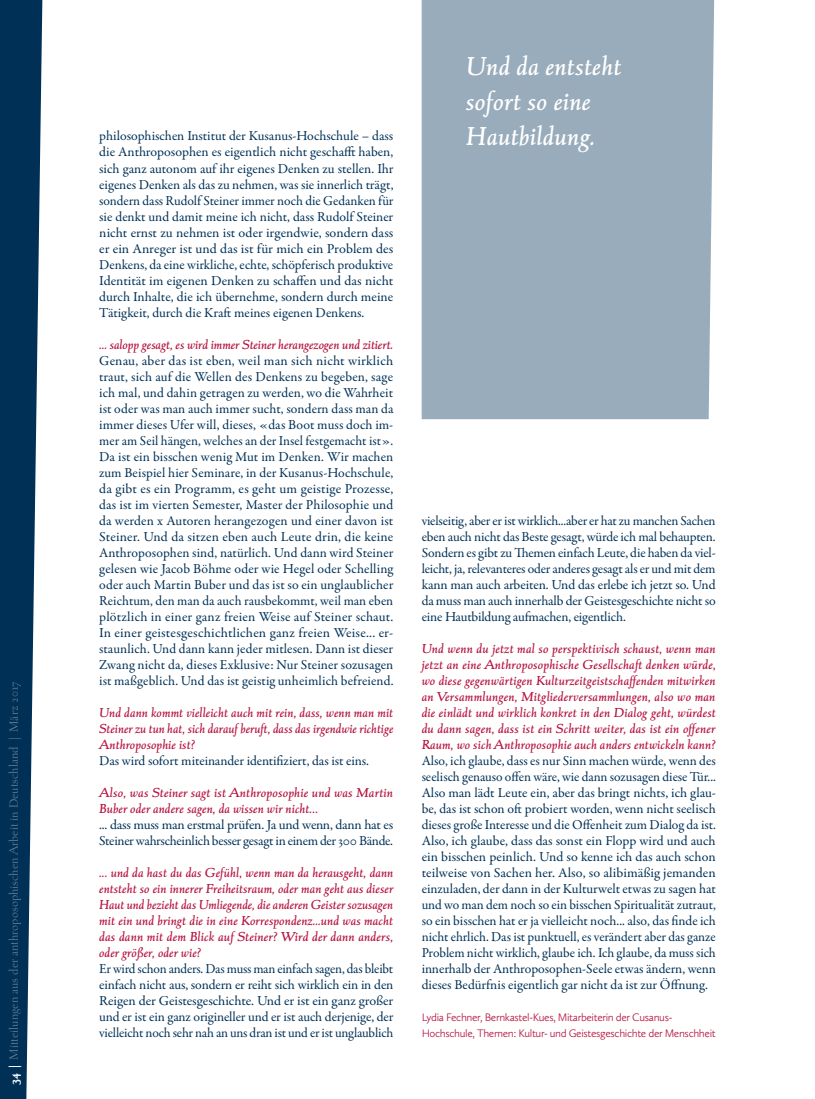
<style>
.page{position:relative;width:815px;height:1099px;background:#fff}
.page>*{position:absolute;margin:0;border:0;box-sizing:border-box;transform-origin:0 0}
.t1{font:italic 500 27.5px/35px "Albertan Pro";color:#fff}
.t2{font:13.75px/16px "Garamond Premr Pro";letter-spacing:-.01em;color:#003056;text-align:justify}
.t3{font:italic 500 13.75px/16px "Albertan Pro";letter-spacing:-.005em;color:#b5123e;text-align:justify}
.t4{font:300 12.5px "Albertan Pro";color:#66839a}
.t5{font:300 11.25px/16px "Calluna Sans";letter-spacing:-.03em;color:#b5123e}
.s1{font-weight:700;color:#fff}
</style>
<div class="page">
<svg style="left:0;top:0;width:42px;height:1098px;fill:#003056"></svg>
<div style="left:422px;top:0;width:292px;height:419px;background:#99acbb"></div>
<p class="t4" style="left:6px;top:1084px;width:404px;rotate:-90deg"><span class="s1">34 |</span> Mitteilungen aus der anthroposophischen Arbeit in Deutschland | März 2017</p>
<p class="t2" style="left:99px;top:128px;width:296px">philosophischen Institut der Kusanus-Hochschule – dass die Anthroposophen es eigentlich nicht geschafft haben, sich ganz autonom auf ihr eigenes Denken zu stellen. Ihr eigenes Denken als das zu nehmen, was sie innerlich trägt, sondern dass Rudolf Steiner immer noch die Gedanken für sie denkt und damit meine ich nicht, dass Rudolf Steiner nicht ernst zu nehmen ist oder irgendwie, sondern dass er ein Anreger ist und das ist für mich ein Problem des Denkens, da eine wirkliche, echte, schöpferisch produktive Identität im eigenen Denken zu schaffen und das nicht durch Inhalte, die ich übernehme, sondern durch meine Tätigkeit, durch die Kraft meines eigenen Denkens.</p>
<p class="t3" style="left:99px;top:336px;width:296px">... salopp gesagt, es wird immer Steiner herangezogen und zitiert.</p>
<p class="t2" style="left:99px;top:352px;width:296px">Genau, aber das ist eben, weil man sich nicht wirklich traut, sich auf die Wellen des Denkens zu begeben, sage ich mal, und dahin getragen zu werden, wo die Wahrheit ist oder was man auch immer sucht, sondern dass man da immer dieses Ufer will, dieses, «das Boot muss doch im&shy;mer am Seil hängen, welches an der Insel festgemacht ist».<br>Da ist ein bisschen wenig Mut im Denken. Wir machen zum Beispiel hier Seminare, in der Kusanus-Hochschule, da gibt es ein Programm, es geht um geistige Prozesse, das ist im vierten Semester, Master der Philosophie und da werden x Autoren herangezogen und einer davon ist Steiner. Und da sitzen eben auch Leute drin, die keine Anthroposophen sind, natürlich. Und dann wird Steiner gelesen wie Jacob Böhme oder wie Hegel oder Schelling oder auch Martin Buber und das ist so ein unglaublicher Reichtum, den man da auch rausbekommt, weil man eben plötzlich in einer ganz freien Weise auf Steiner schaut.<br>In einer geistesgeschichtlichen ganz freien Weise... er&shy;staunlich. Und dann kann jeder mitlesen. Dann ist dieser Zwang nicht da, dieses Exklusive: Nur Steiner sozusagen ist maßgeblich. Und das ist geistig unheimlich befreiend.</p>
<p class="t3" style="left:99px;top:704px;width:296px">Und dann kommt vielleicht auch mit rein, dass, wenn man mit Steiner zu tun hat, sich darauf beruft, dass das irgendwie richtige Anthroposophie ist?</p>
<p class="t2" style="left:99px;top:752px;width:271px">Das wird sofort miteinander identifiziert, das ist eins.</p>
<p class="t3" style="left:99px;top:784px;width:296px">Also, was Steiner sagt ist Anthroposophie und was Martin<br>Buber oder andere sagen, da wissen wir nicht…</p>
<p class="t2" style="left:99px;top:816px;width:296px">... dass muss man erstmal prüfen. Ja und wenn, dann hat es<br>Steiner wahrscheinlich besser gesagt in einem der 300 Bände.</p>
<p class="t3" style="left:99px;top:864px;width:296px">... und da hast du das Gefühl, wenn man da herausgeht, dann entsteht so ein innerer Freiheitsraum, oder man geht aus dieser Haut und bezieht das Umliegende, die anderen Geister sozusagen mit ein und bringt die in eine Korrespondenz...und was macht das dann mit dem Blick auf Steiner? Wird der dann anders, oder größer, oder wie?</p>
<p class="t2" style="left:99px;top:960px;width:296px">Er wird schon anders. Das muss man einfach sagen, das bleibt einfach nicht aus, sondern er reiht sich wirklich ein in den Reigen der Geistesgeschichte. Und er ist ein ganz großer und er ist ein ganz origineller und er ist auch derjenige, der vielleicht noch sehr nah an uns dran ist und er ist unglaublich</p>
<h1 class="t1" style="left:466px;top:48px;width:157px">Und da entsteht sofort so eine<br>Hautbildung.</h1>
<p class="t2" style="left:422px;top:512px;width:296px">vielseitig, aber er ist wirklich...aber er hat zu manchen Sachen eben auch nicht das Beste gesagt, würde ich mal behaupten.<br>Sondern es gibt zu Themen einfach Leute, die haben da viel&shy;leicht, ja, relevanteres oder anderes gesagt als er und mit dem kann man auch arbeiten. Und das erlebe ich jetzt so. Und da muss man auch innerhalb der Geistesgeschichte nicht so eine Hautbildung aufmachen, eigentlich.</p>
<p class="t3" style="left:422px;top:640px;width:296px">Und wenn du jetzt mal so perspektivisch schaust, wenn man jetzt an eine Anthroposophische Gesellschaft denken würde, wo diese gegenwärtigen Kulturzeitgeistschaffenden mitwirken an Versammlungen, Mitgliederversammlungen, also wo man die einlädt und wirklich konkret in den Dialog geht, würdest du dann sagen, dass ist ein Schritt weiter, das ist ein offener Raum, wo sich Anthroposophie auch anders entwickeln kann?</p>
<p class="t2" style="left:422px;top:752px;width:296px">Also, ich glaube, dass es nur Sinn machen würde, wenn des seelisch genauso offen wäre, wie dann sozusagen diese Tür...<br>Also man lädt Leute ein, aber das bringt nichts, ich glau&shy;be, das ist schon oft probiert worden, wenn nicht seelisch dieses große Interesse und die Offenheit zum Dialog da ist.<br>Also, ich glaube, dass das sonst ein Flopp wird und auch ein bisschen peinlich. Und so kenne ich das auch schon teilweise von Sachen her. Also, so alibimäßig jemanden einzuladen, der dann in der Kulturwelt etwas zu sagen hat und wo man dem noch so ein bisschen Spiritualität zutraut, so ein bisschen hat er ja vielleicht noch... also, das finde ich nicht ehrlich. Das ist punktuell, es verändert aber das ganze Problem nicht wirklich, glaube ich. Ich glaube, da muss sich innerhalb der Anthroposophen-Seele etwas ändern, wenn dieses Bedürfnis eigentlich gar nicht da ist zur Öffnung.</p>
<p class="t5" style="left:422px;top:1009px;width:296px">Lydia Fechner, Bernkastel-Kues, Mitarbeiterin der Cusanus-<br>Hochschule, Themen: Kultur- und Geistesgeschichte der Menschheit</p>
</div>
